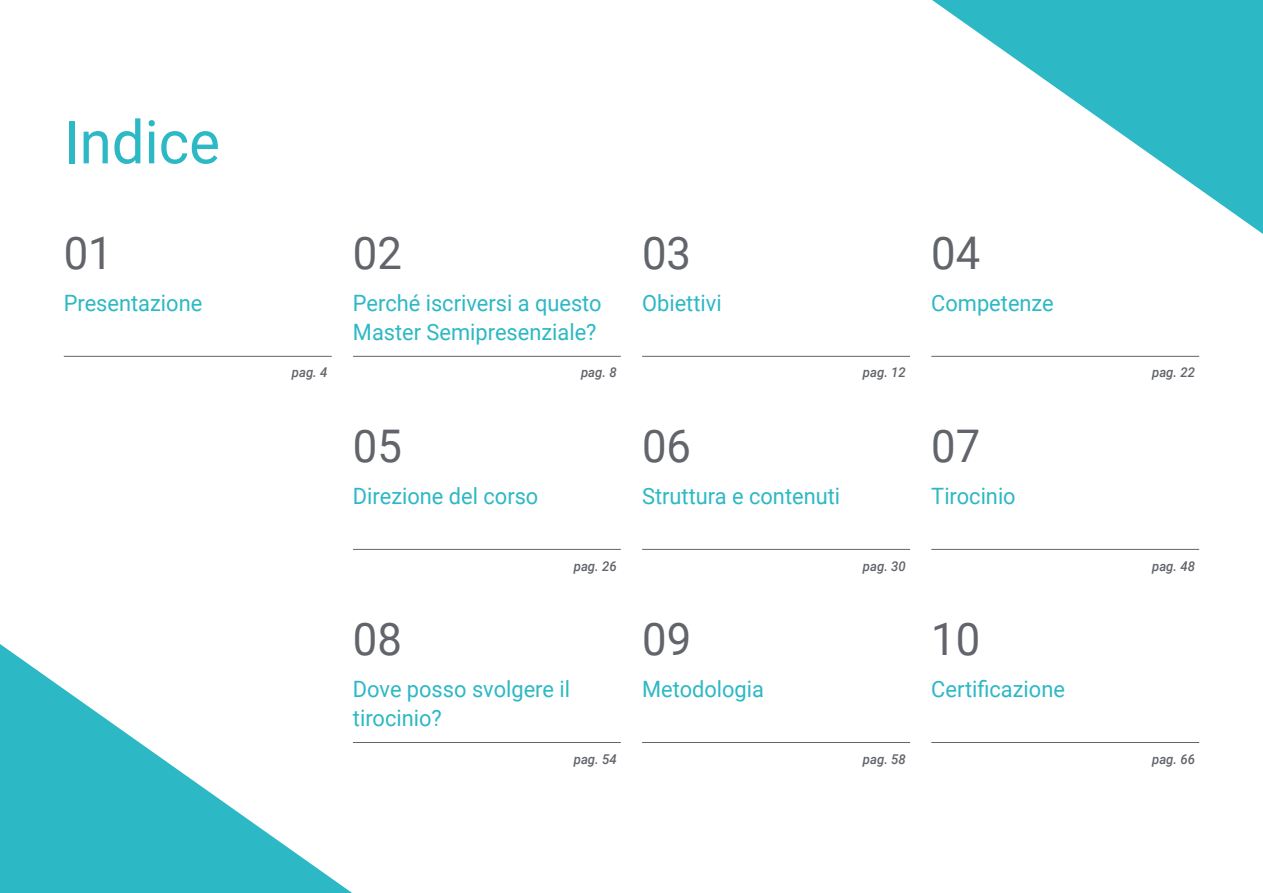
<style>
.page{position:relative;width:1263px;height:893px;background:#fff}
.page>*{position:absolute;margin:0;border:0;box-sizing:border-box;transform-origin:0 0}
.t1{font:60px "Roboto";color:#2db8c5}
.t2{font:45px "Roboto";color:#61646a}
.t3{font:22.5px/28.5px "Roboto";color:#2db8c5}
.t4{font:italic 500 13.5px "Roboto";color:#61646a}
</style>
<div class="page">
<svg style="left:0;top:644px;width:352px;height:249px"></svg>
<svg style="left:932px;top:0;width:331px;height:234px"></svg>
<hr style="left:353px;top:356px;width:268px;height:1px;background:#61646a">
<hr style="left:64px;top:356px;width:268px;height:1px;background:#61646a">
<hr style="left:642px;top:356px;width:268px;height:1px;background:#61646a">
<hr style="left:931px;top:356px;width:268px;height:1px;background:#61646a">
<hr style="left:642px;top:549px;width:268px;height:1px;background:#61646a">
<hr style="left:353px;top:549px;width:268px;height:1px;background:#61646a">
<hr style="left:931px;top:549px;width:268px;height:1px;background:#61646a">
<hr style="left:353px;top:742px;width:268px;height:1px;background:#61646a">
<hr style="left:642px;top:742px;width:268px;height:1px;background:#61646a">
<hr style="left:931px;top:742px;width:268px;height:1px;background:#61646a">
<h1 class="t1" style="left:64px;top:100px;width:158px">Indice</h1>
<h2 class="t2" style="left:64px;top:221px;width:51px">01</h2>
<p class="t3" style="left:64px;top:288px;width:140px">Presentazione</p>
<h2 class="t2" style="left:353px;top:221px;width:51px">02</h2>
<h2 class="t2" style="left:642px;top:221px;width:51px">03</h2>
<h2 class="t2" style="left:931px;top:221px;width:51px">04</h2>
<p class="t3" style="left:353px;top:288px;width:250px">Perché iscriversi a questo<br>Master Semipresenziale?</p>
<p class="t3" style="left:642px;top:288px;width:81px">Obiettivi</p>
<p class="t3" style="left:931px;top:288px;width:124px">Competenze</p>
<p class="t4" style="left:292px;top:363px;width:37px">pag. 4</p>
<p class="t4" style="left:581px;top:363px;width:37px">pag. 8</p>
<p class="t4" style="left:863px;top:363px;width:44px">pag. 12</p>
<p class="t4" style="left:1152px;top:363px;width:44px">pag. 22</p>
<h2 class="t2" style="left:353px;top:414px;width:51px">05</h2>
<h2 class="t2" style="left:642px;top:414px;width:51px">06</h2>
<h2 class="t2" style="left:931px;top:414px;width:51px">07</h2>
<p class="t3" style="left:353px;top:481px;width:187px">Direzione del corso</p>
<p class="t3" style="left:642px;top:481px;width:200px">Struttura e contenuti</p>
<p class="t3" style="left:931px;top:481px;width:86px">Tirocinio</p>
<p class="t4" style="left:574px;top:556px;width:44px">pag. 26</p>
<p class="t4" style="left:863px;top:556px;width:44px">pag. 30</p>
<p class="t4" style="left:1152px;top:556px;width:44px">pag. 48</p>
<h2 class="t2" style="left:353px;top:607px;width:51px">08</h2>
<h2 class="t2" style="left:642px;top:607px;width:51px">09</h2>
<h2 class="t2" style="left:931px;top:607px;width:51px">10</h2>
<p class="t3" style="left:353px;top:674px;width:219px">Dove posso svolgere il</p>
<p class="t3" style="left:642px;top:674px;width:123px">Metodologia</p>
<p class="t3" style="left:353px;top:703px;width:90px">tirocinio?</p>
<p class="t3" style="left:931px;top:674px;width:135px">Certificazione</p>
<p class="t4" style="left:574px;top:749px;width:44px">pag. 54</p>
<p class="t4" style="left:863px;top:749px;width:44px">pag. 58</p>
<p class="t4" style="left:1152px;top:749px;width:44px">pag. 66</p>
</div>
